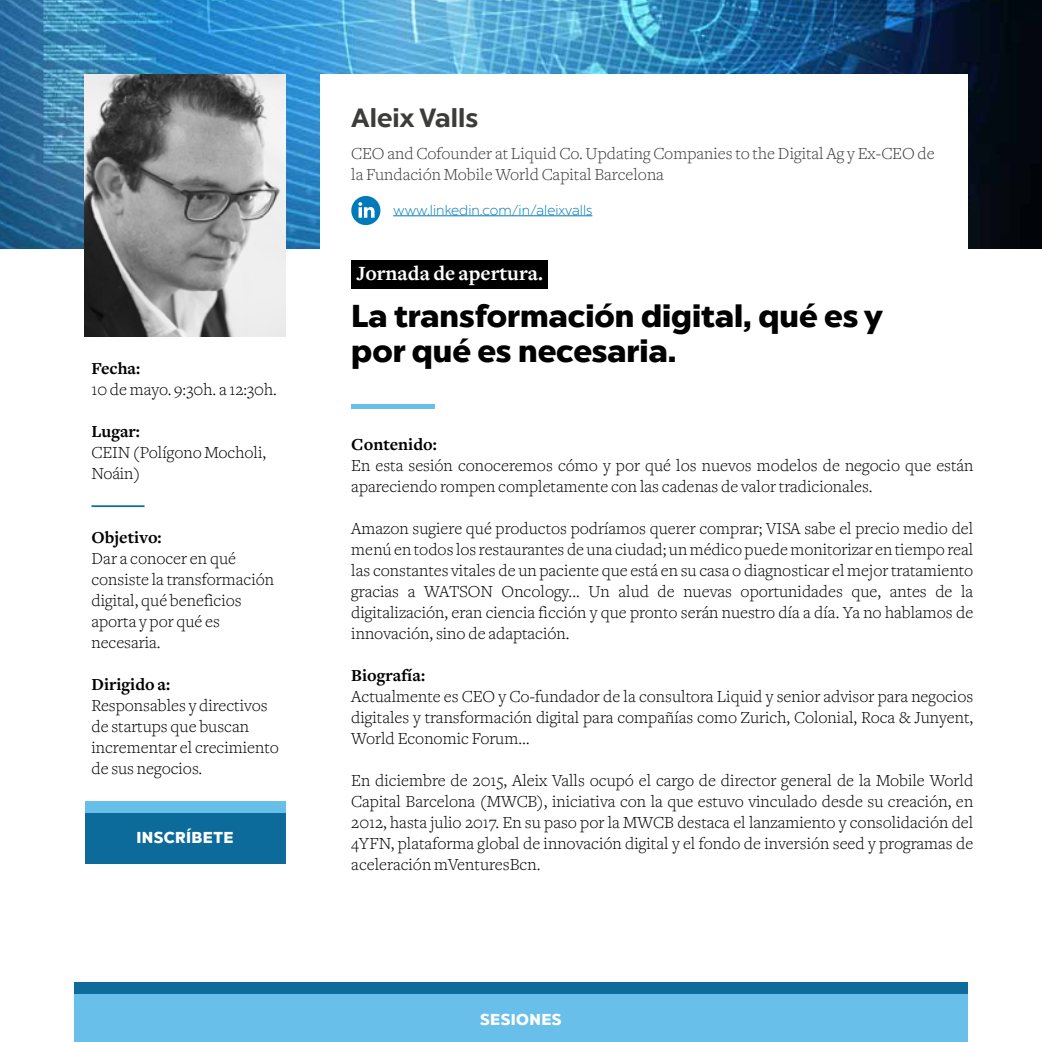
<style>
.page{position:relative;width:1042px;height:1042px;background:#fff}
.page>*{position:absolute;margin:0;border:0;box-sizing:border-box;transform-origin:0 0}
.t1{font:900 31.5px/35px "Chronica Pro";color:#000}
.t2{font:700 26.25px "Chronica Pro";color:#3c3c3b}
.t3{font:700 21px "Freight Text";color:#fff}
.t4{font:300 17.5px/21px "Freight Text";color:#000}
.t5{font:300 17.5px/21px "Freight Text";color:#3c3c3b}
.t6{font:700 17.5px "Freight Text";color:#000}
.t7{font:900 15.75px "Chronica Pro";letter-spacing:.025em;color:#fff}
.t8{font:300 14px "Chronica Pro";color:#007ab9}
</style>
<div class="page">
<div style="left:351px;top:260px;width:196px;height:28px;background:#000"></div>
<img style="left:0;top:0;width:1042px;height:249px">
<div style="left:320px;top:74px;width:647px;height:182px;background:#fff"></div>
<div style="left:74px;top:990px;width:893px;height:52px;background:#68bfea"></div>
<div style="left:74px;top:982px;width:893px;height:12px;background:#0d6c9b"></div>
<hr style="left:351px;top:404px;width:84px;height:4px;background:#68bfea">
<hr style="left:91px;top:505px;width:53px;height:2px;background:#0d6c9b">
<svg style="left:351px;top:196px;width:29px;height:29px"></svg>
<hr style="left:393px;top:215px;width:199px;height:1px;background:#007ab9">
<img style="left:85px;top:74px;width:200px;height:263px">
<div style="left:85px;top:811px;width:200px;height:52px;background:#0c6b9a"></div>
<div style="left:85px;top:800px;width:200px;height:12px;background:#67bee9"></div>
<p class="t6" style="left:91px;top:359px;width:50px">Fecha:</p>
<p class="t4" style="left:91px;top:379px;width:187px">10 de mayo. 9:30h. a 12:30h.</p>
<p class="t6" style="left:91px;top:422px;width:50px">Lugar:</p>
<p class="t4" style="left:91px;top:442px;width:176px">CEIN (Polígono Mocholi,<br>Noáin)</p>
<p class="t6" style="left:91px;top:527px;width:72px">Objetivo:</p>
<p class="t4" style="left:91px;top:547px;width:184px">Dar a conocer en qué consiste la transformación digital, qué beneficios aporta y por qué es necesaria.</p>
<p class="t6" style="left:91px;top:674px;width:80px">Dirigido a:</p>
<p class="t4" style="left:91px;top:694px;width:189px">Responsables y directivos de startups que buscan incrementar el crecimiento de sus negocios.</p>
<p class="t7" style="left:136px;top:827px;width:99px">INSCRÍBETE</p>
<h2 class="t2" style="left:351px;top:102px;width:128px">Aleix Valls</h2>
<p class="t5" style="left:351px;top:143px;width:585px">CEO and Cofounder at Liquid Co. Updating Companies to the Digital Ag y Ex-CEO de la Fundación Mobile World Capital Barcelona</p>
<p class="t8" style="left:393px;top:202px;width:201px">www.linkedin.com/in/aleixvalls</p>
<p class="t3" style="left:356px;top:261px;width:188px">Jornada de apertura.</p>
<h1 class="t1" style="left:351px;top:299px;width:533px">La transformación digital, qué es y por qué es necesaria.</h1>
<p class="t6" style="left:351px;top:435px;width:87px">Contenido:</p>
<p class="t4" style="left:351px;top:455px;width:623px">En esta sesión conoceremos cómo y por qué los nuevos modelos de negocio que están apareciendo rompen completamente con las cadenas de valor tradicionales.</p>
<p class="t4" style="left:351px;top:518px;width:623px;text-align:justify">Amazon sugiere qué productos podríamos querer comprar; VISA sabe el precio medio del menú en todos los restaurantes de una ciudad; un médico puede monitorizar en tiempo real las constantes vitales de un paciente que está en su casa o diagnosticar el mejor tratamiento gracias a WATSON Oncology... Un alud de nuevas oportunidades que, antes de la digitalización, eran ciencia ficción y que pronto serán nuestro día a día. Ya no hablamos de innovación, sino de adaptación.</p>
<p class="t6" style="left:351px;top:666px;width:75px">Biografía:</p>
<p class="t4" style="left:351px;top:686px;width:623px;text-align:justify">Actualmente es CEO y Co-fundador de la consultora Liquid y senior advisor para negocios digitales y transformación digital para compañías como Zurich, Colonial, Roca &amp; Junyent, World Economic Forum…</p>
<p class="t4" style="left:351px;top:770px;width:623px;text-align:justify">En diciembre de 2015, Aleix Valls ocupó el cargo de director general de la Mobile World Capital Barcelona (MWCB), iniciativa con la que estuvo vinculado desde su creación, en 2012, hasta julio 2017. En su paso por la MWCB destaca el lanzamiento y consolidación del 4YFN, plataforma global de innovación digital y el fondo de inversión seed y programas de aceleración mVenturesBcn.</p>
<p class="t7" style="left:480px;top:1009px;width:83px">SESIONES</p>
</div>
